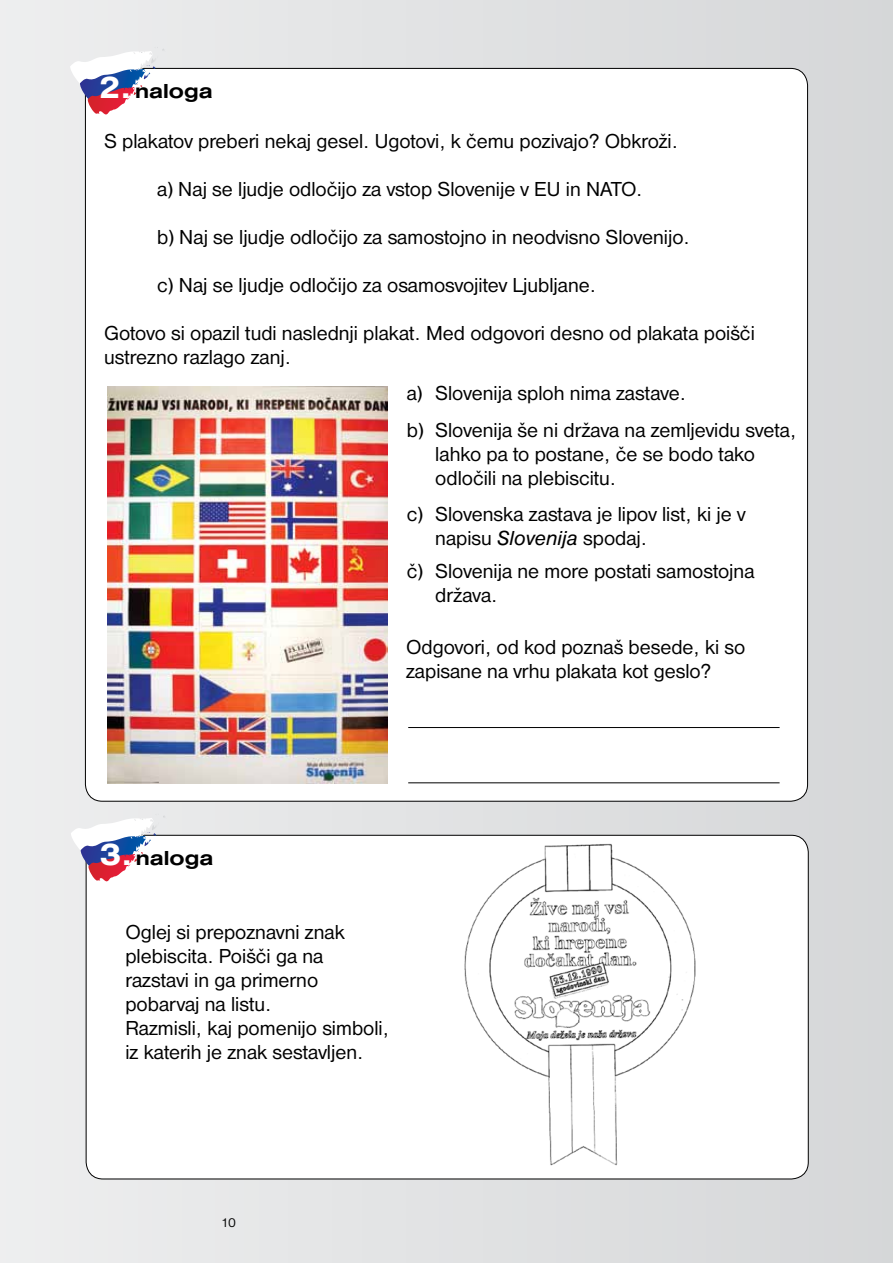
<style>
.page{position:relative;width:893px;height:1263px;background:#e1e2e3}
.page>*{position:absolute;margin:0;border:0;box-sizing:border-box;transform-origin:0 0}
.t1{font:21px/24px "Nimbus San DEE";color:#000}
.t2{font:21px "Nimbus San DEE Bold Exte";color:#000}
.t3{font:13.5px "Nimbus San DEE";color:#000}
.s1{font-size:31.5px;color:#fff}
.s2{font-style:italic}
</style>
<div class="page">
<div style="left:85px;top:68px;width:722px;height:733px;background:#fff;border-radius:17px"></div>
<svg style="left:70px;top:47px;width:96px;height:68px"></svg>
<div style="left:86px;top:835px;width:722px;height:344px;background:#fff;border-radius:17px"></div>
<img style="left:108px;top:387px;width:280px;height:396px">
<img style="left:464px;top:843px;width:232px;height:323px">
<hr style="left:408px;top:727px;width:372px;height:1px;background:#000">
<svg style="left:71px;top:814px;width:96px;height:67px"></svg>
<hr style="left:408px;top:782px;width:372px;height:1px;background:#000">
<p class="t2" style="left:98px;top:79px;width:116px"><span class="s1">2.</span> naloga</p>
<p class="t1" style="left:104px;top:129px;width:575px">S plakatov preberi nekaj gesel. Ugotovi, k čemu pozivajo? Obkroži.</p>
<p class="t1" style="left:157px;top:177px;width:487px">a) Naj se ljudje odločijo za vstop Slovenije v EU in NATO.</p>
<p class="t1" style="left:157px;top:225px;width:534px">b) Naj se ljudje odločijo za samostojno in neodvisno Slovenijo.</p>
<p class="t1" style="left:157px;top:273px;width:440px">c) Naj se ljudje odločijo za osamosvojitev Ljubljane.</p>
<p class="t1" style="left:104px;top:321px;width:652px">Gotovo si opazil tudi naslednji plakat. Med odgovori desno od plakata poišči ustrezno razlago zanj.</p>
<p class="t1" style="left:407px;top:375px;width:391px;line-height:36.8px">a) Slovenija sploh nima zastave.<br>b) Slovenija še ni država na zemljevidu sveta,</p>
<p class="t1" style="left:435px;top:442px;width:321px">lahko pa to postane, če se bodo tako odločili na plebiscitu.</p>
<p class="t1" style="left:435px;top:503px;width:312px;text-indent:-28px">c) Slovenska zastava je lipov list, ki je v napisu <span class="s2">Slovenija</span> spodaj.</p>
<p class="t1" style="left:435px;top:559px;width:321px;text-indent:-28px">č) Slovenija ne more postati samostojna država.</p>
<p class="t1" style="left:406px;top:635px;width:341px">Odgovori, od kod poznaš besede, ki so zapisane na vrhu plakata kot geslo?</p>
<p class="t2" style="left:99px;top:846px;width:116px"><span class="s1">3.</span> naloga</p>
<p class="t1" style="left:125px;top:920px;width:265px">Oglej si prepoznavni znak plebiscita. Poišči ga na razstavi in ga primerno pobarvaj na listu.<br>Razmisli, kaj pomenijo simboli, iz katerih je znak sestavljen.</p>
<p class="t3" style="left:221px;top:1215px;width:16px">10</p>
</div>
